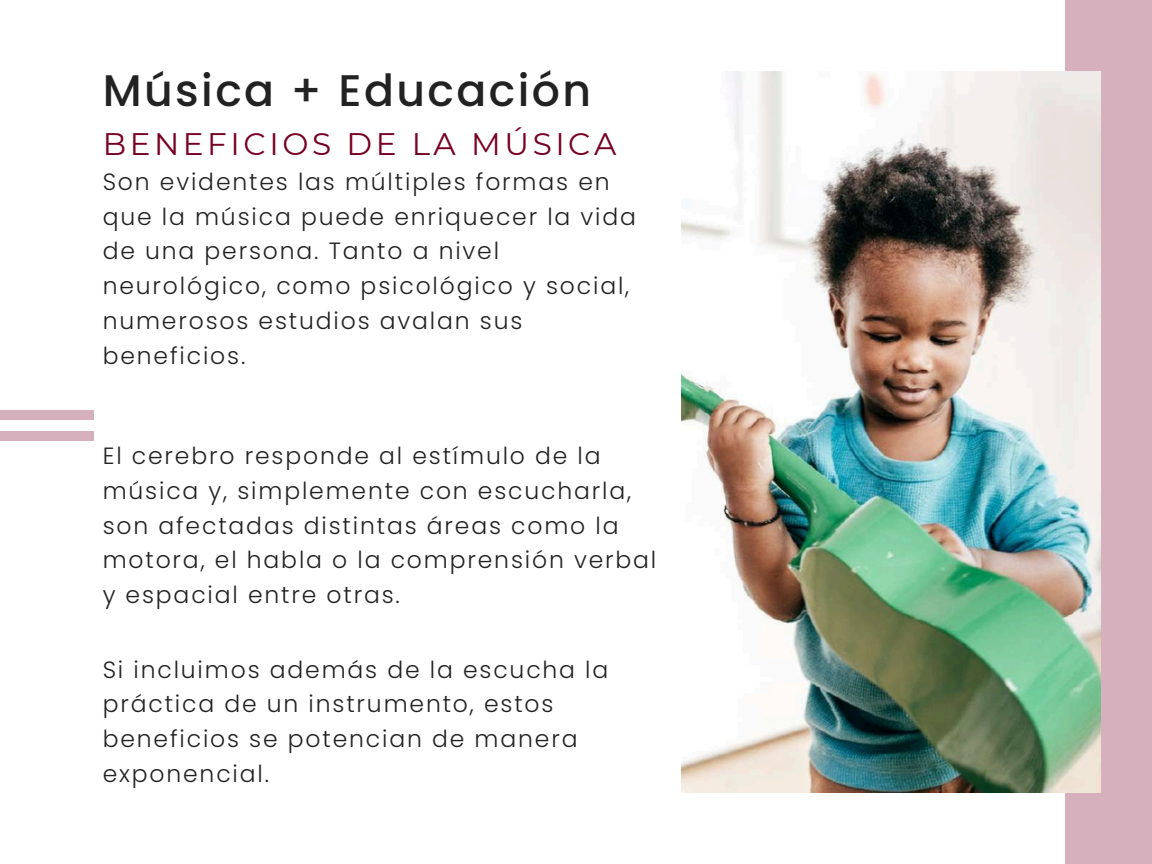
<style>
.page{position:relative;width:1152px;height:864px;background:#fff}
.page>*{position:absolute;margin:0;border:0;box-sizing:border-box;transform-origin:0 0}
.t1{font:500 44.25px "Poppins";letter-spacing:.055em;color:#222}
.t2{font:31.05px "Montserrat";letter-spacing:.115em;color:#760024}
.t3{font:300 23.55px/34.8px "Poppins";letter-spacing:.08em;color:#222}
</style>
<div class="page">
<div style="left:1066px;top:0;width:86px;height:864px;background:#d6b0bd"></div>
<img style="left:681px;top:71px;width:420px;height:721px">
<div style="left:0;top:431px;width:94px;height:10px;background:#d6b0bd"></div>
<div style="left:0;top:410px;width:94px;height:10px;background:#d6b0bd"></div>
<h1 class="t1" style="left:103px;top:60px;width:490px">Música + Educación</h1>
<h1 class="t2" style="left:103px;top:125px;width:515px">BENEFICIOS DE LA MÚSICA</h1>
<h1 class="t3" style="left:103px;top:164px;width:535px">Son evidentes las múltiples formas en que la música puede enriquecer la vida de una persona. Tanto a nivel neurológico, como psicológico y social, numerosos estudios avalan sus beneficios.</h1>
<p class="t3" style="left:103px;top:438px;width:555px">El cerebro responde al estímulo de la música y, simplemente con escucharla, son afectadas distintas áreas como la motora, el habla o la comprensión verbal y espacial entre otras.</p>
<h1 class="t3" style="left:103px;top:652px;width:507px">Si incluimos además de la escucha la práctica de un instrumento, estos beneficios se potencian de manera exponencial.</h1>
</div>
